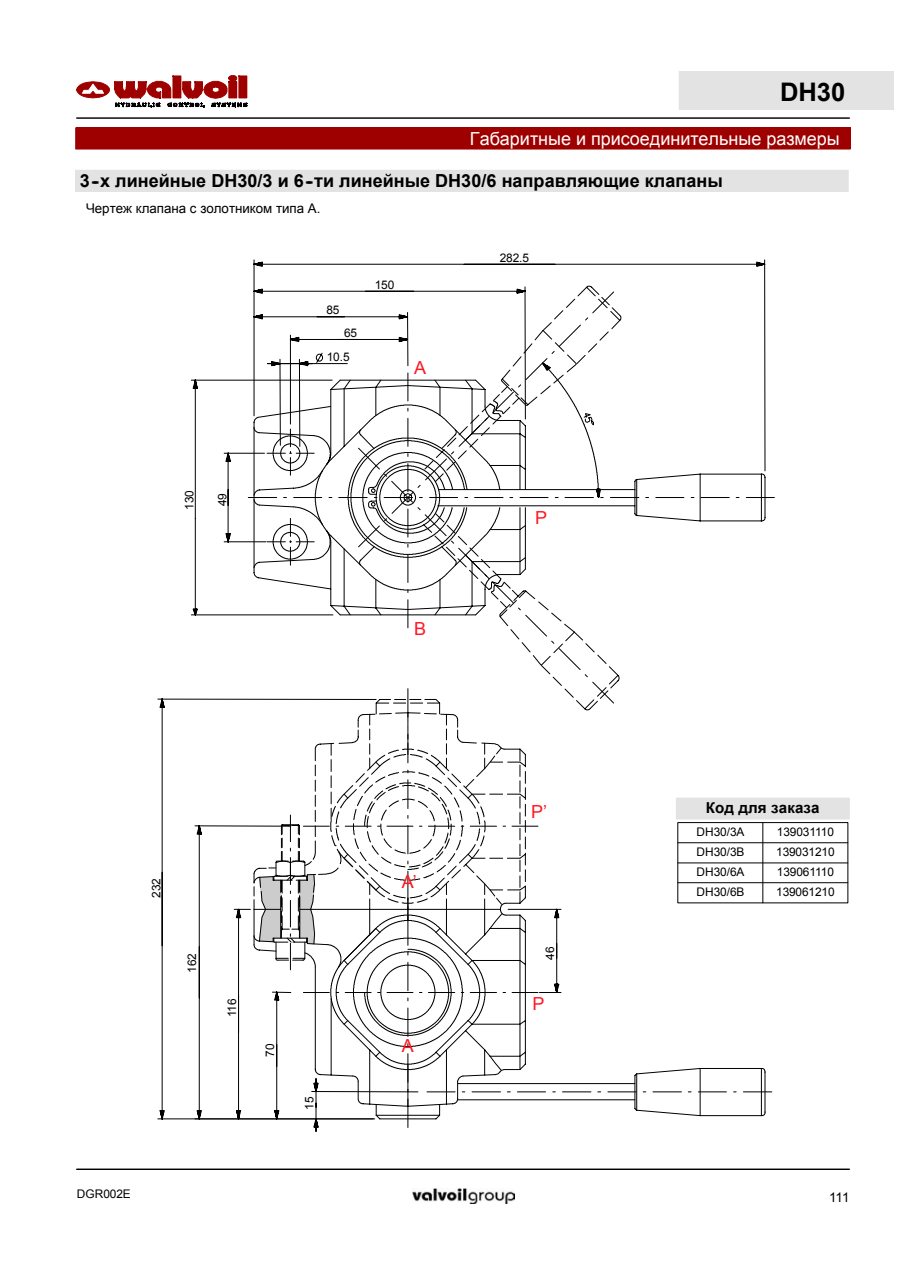
<style>
.page{position:relative;width:905px;height:1263px;background:#fff}
.page>*{position:absolute;margin:0;border:0;box-sizing:border-box;transform-origin:0 0}
.t1{font:700 25.5px "Arial";color:#000}
.t2{font:700 18px "Arial";color:#000}
.t3{font:18px "Arial";color:#fff}
.t4{font:18px "Arial";color:#ff1721}
.t5{font:700 15.15px "Arial";letter-spacing:.01em;color:#000}
.t6{font:13.35px "Arial";color:#000}
.t7{font:11.85px/24.2px "Arial";letter-spacing:-.01em;color:#000}
</style>
<div class="page">
<hr style="left:77px;top:117px;width:772px;height:2px;background:#000">
<div style="left:679px;top:71px;width:213px;height:38px;background:#e3e3e3"></div>
<hr style="left:678px;top:71px;width:1px;height:38px;background:#e3e3e3">
<hr style="left:679px;top:109px;width:213px;height:1px;background:#e3e3e3">
<svg style="left:76px;top:75px;width:171px;height:32px"></svg>
<hr style="left:77px;top:1169px;width:772px;height:1px;background:#000">
<img style="left:412px;top:1189px;width:102px;height:14px">
<div style="left:76px;top:170px;width:771px;height:22px;background:#e3e3e3"></div>
<svg style="left:253px;top:260px;width:513px;height:27px"></svg>
<svg style="left:157px;top:698px;width:34px;height:422px"></svg>
<svg style="left:191px;top:287px;width:583px;height:845px"></svg>
<div style="left:676px;top:798px;width:173px;height:21px;background:#e3e3e3"></div>
<div style="left:677px;top:822px;width:170px;height:81px;border:1px solid #000"></div>
<hr style="left:762px;top:823px;width:1px;height:80px;background:#000">
<hr style="left:677px;top:843px;width:170px;height:1px;background:#000">
<hr style="left:677px;top:863px;width:170px;height:1px;background:#000">
<hr style="left:677px;top:882px;width:170px;height:1px;background:#000">
<div style="left:76px;top:128px;width:774px;height:21px;background:#9e0000"></div>
<h1 class="t1" style="left:779px;top:75px;width:67px">DH30</h1>
<h2 class="t3" style="left:470px;top:127px;width:371px">Габаритные и присоединительные размеры</h2>
<h2 class="t2" style="left:80px;top:169px;width:644px">3--х линейные DH30/3 и 6--ти линейные DH30/6 направляющие клапаны</h2>
<p class="t6" style="left:86px;top:199px;width:236px">Чертеж клапана с золотником типа А.</p>
<p class="t7" style="left:326px;top:298px;width:15px">85</p>
<p class="t7" style="left:327px;top:321px;width:32px;text-indent:17px">65<br>10.5</p>
<p class="t7" style="left:374px;top:273px;width:21px">150</p>
<h2 class="t4" style="left:414px;top:356px;width:14px">A</h2>
<p class="t7" style="left:177px;top:510px;width:21px;rotate:-90deg">031</p>
<p class="t7" style="left:210px;top:506px;width:15px;rotate:-90deg">94</p>
<h2 class="t4" style="left:414px;top:617px;width:14px">B</h2>
<p class="t7" style="left:144px;top:898px;width:21px;rotate:-90deg">232</p>
<p class="t7" style="left:180px;top:973px;width:21px;rotate:-90deg">261</p>
<p class="t7" style="left:220px;top:1017px;width:20px;rotate:-90deg">611</p>
<p class="t7" style="left:258px;top:1057px;width:15px;rotate:-90deg">07</p>
<p class="t7" style="left:297px;top:1110px;width:15px;rotate:-90deg">51</p>
<h2 class="t4" style="left:401px;top:870px;width:16px">A’</h2>
<h2 class="t4" style="left:401px;top:1034px;width:14px">A</h2>
<p class="t7" style="left:499px;top:246px;width:31px">282.5</p>
<h2 class="t4" style="left:535px;top:506px;width:14px">P</h2>
<h2 class="t4" style="left:531px;top:800px;width:17px">P’</h2>
<p class="t7" style="left:538px;top:960px;width:15px;rotate:-90deg">64</p>
<h2 class="t4" style="left:532px;top:992px;width:14px">P</h2>
<p class="t5" style="left:705px;top:798px;width:115px">Код для заказа</p>
<p class="t7" style="left:696px;top:820px;width:49px">DH30/3A</p>
<p class="t7" style="left:776px;top:820px;width:59px">139031110</p>
<p class="t7" style="left:696px;top:840px;width:49px">DH30/3B</p>
<p class="t7" style="left:775px;top:840px;width:60px">139031210</p>
<p class="t7" style="left:696px;top:860px;width:49px">DH30/6A</p>
<p class="t7" style="left:776px;top:860px;width:59px">139061110</p>
<p class="t7" style="left:696px;top:880px;width:49px">DH30/6B</p>
<p class="t7" style="left:775px;top:880px;width:60px">139061210</p>
<p class="t7" style="left:77px;top:1182px;width:56px">DGR002E</p>
<p class="t6" style="left:828px;top:1189px;width:22px">111</p>
</div>
